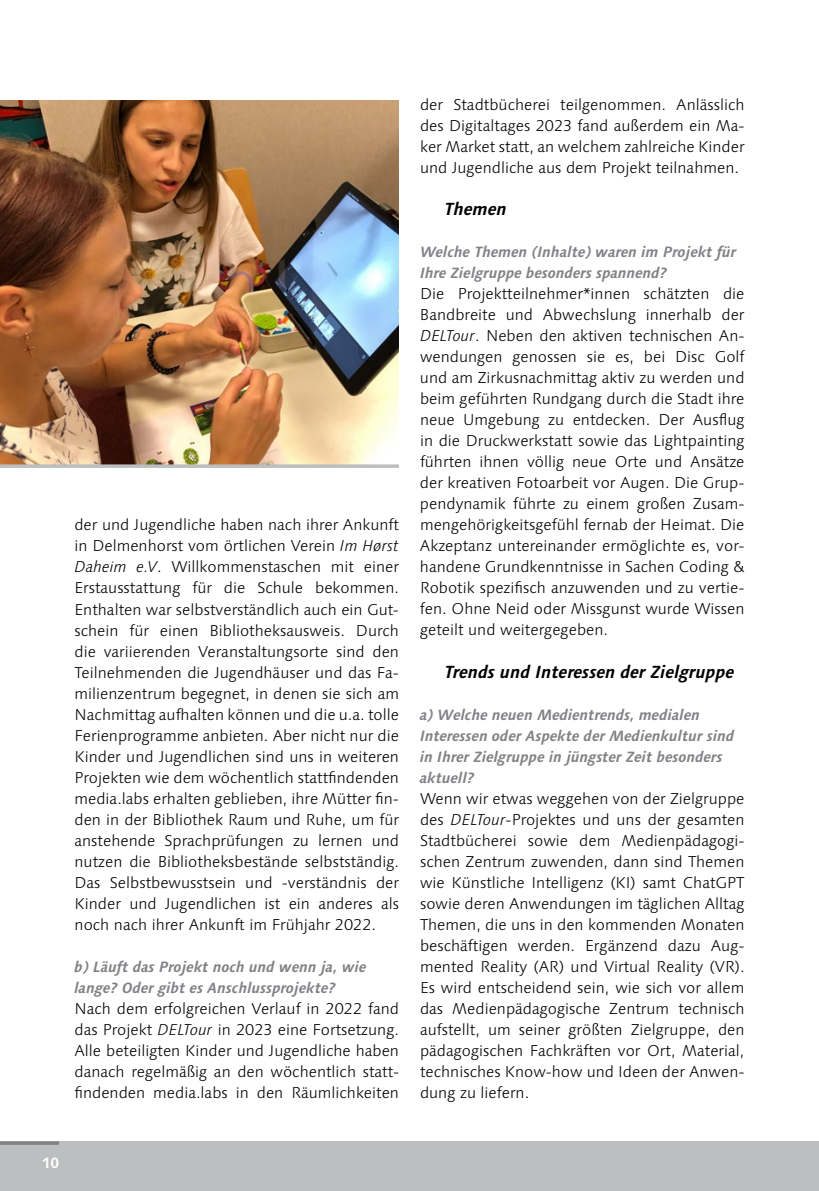
<style>
.page{position:relative;width:819px;height:1191px;background:#fff}
.page>*{position:absolute;margin:0;border:0;box-sizing:border-box;transform-origin:0 0}
.t1{font:italic 700 17.5px "Linotype Syntax";color:#000}
.t2{font:300 15.75px/21px "Linotype Syntax";color:#000;text-align:justify}
.t3{font:italic 700 14.88px/21px "Linotype Syntax";color:#808285}
.t4{font:700 14.88px "Linotype Syntax";color:#fff}
.s1{font-style:italic}
</style>
<div class="page">
<div style="left:0;top:1141px;width:819px;height:50px;background:#bcbec0"></div>
<hr style="left:0;top:1141px;width:59px;height:3px;background:#808285">
<img style="left:0;top:100px;width:399px;height:364px">
<svg style="left:0;top:464px;width:399px;height:4px;background:#bebdba"></svg>
<p class="t2" style="left:74px;top:514px;width:326px">der und Jugendliche haben nach ihrer Ankunft in Delmenhorst vom örtlichen Verein <span class="s1">Im Hørst Daheim e.V</span>. Willkommenstaschen mit einer Erstausstattung für die Schule bekommen.<br>Enthalten war selbstverständlich auch ein Gut&shy;schein für einen Bibliotheksausweis. Durch die variierenden Veranstaltungsorte sind den Teilnehmenden die Jugendhäuser und das Fa&shy;milienzentrum begegnet, in denen sie sich am Nachmittag aufhalten können und die u.a. tolle Ferienprogramme anbieten. Aber nicht nur die Kinder und Jugendlichen sind uns in weiteren Projekten wie dem wöchentlich stattfindenden media.labs erhalten geblieben, ihre Mütter fin&shy;den in der Bibliothek Raum und Ruhe, um für anstehende Sprachprüfungen zu lernen und nutzen die Bibliotheksbestände selbstständig.<br>Das Selbstbewusstsein und -verständnis der Kinder und Jugendlichen ist ein anderes als noch nach ihrer Ankunft im Frühjahr 2022.</p>
<p class="t3" style="left:74px;top:956px;width:293px">b) Läuft das Projekt noch und wenn ja, wie lange? Oder gibt es Anschlussprojekte?</p>
<p class="t2" style="left:74px;top:997px;width:326px">Nach dem erfolgreichen Verlauf in 2022 fand das Projekt <span class="s1">DELTour</span> in 2023 eine Fortsetzung.<br>Alle beteiligten Kinder und Jugendliche haben danach regelmäßig an den wöchentlich statt&shy;findenden media.labs in den Räumlichkeiten</p>
<p class="t2" style="left:420px;top:94px;width:326px">der Stadtbücherei teilgenommen. Anlässlich des Digitaltages 2023 fand außerdem ein Ma&shy;ker Market statt, an welchem zahlreiche Kinder und Jugendliche aus dem Projekt teilnahmen.</p>
<p class="t1" style="left:445px;top:199px;width:64px">Themen</p>
<p class="t3" style="left:420px;top:242px;width:318px">Welche Themen (Inhalte) waren im Projekt für<br>Ihre Zielgruppe besonders spannend?</p>
<p class="t2" style="left:420px;top:283px;width:326px">Die Projektteilnehmer*innen schätzten die Bandbreite und Abwechslung innerhalb der <span class="s1">DELTour</span>. Neben den aktiven technischen An&shy;wendungen genossen sie es, bei Disc Golf und am Zirkusnachmittag aktiv zu werden und beim geführten Rundgang durch die Stadt ihre neue Umgebung zu entdecken. Der Ausflug in die Druckwerkstatt sowie das Lightpainting führten ihnen völlig neue Orte und Ansätze der kreativen Fotoarbeit vor Augen. Die Grup&shy;pendynamik führte zu einem großen Zusam&shy;mengehörigkeitsgefühl fernab der Heimat. Die Akzeptanz untereinander ermöglichte es, vor&shy;handene Grundkenntnisse in Sachen Coding &amp; Robotik spezifisch anzuwenden und zu vertie&shy;fen. Ohne Neid oder Missgunst wurde Wissen geteilt und weitergegeben.</p>
<p class="t1" style="left:445px;top:661px;width:291px">Trends und Interessen der Zielgruppe</p>
<p class="t3" style="left:420px;top:704px;width:316px">a) Welche neuen Medientrends, medialen Interessen oder Aspekte der Medienkultur sind in Ihrer Zielgruppe in jüngster Zeit besonders aktuell?</p>
<p class="t2" style="left:420px;top:787px;width:326px">Wenn wir etwas weggehen von der Zielgruppe des <span class="s1">DELTour</span>-Projektes und uns der gesamten Stadtbücherei sowie dem Medienpädagogi&shy;schen Zentrum zuwenden, dann sind Themen wie Künstliche Intelligenz (KI) samt ChatGPT sowie deren Anwendungen im täglichen Alltag Themen, die uns in den kommenden Monaten beschäftigen werden. Ergänzend dazu Aug&shy;mented Reality (AR) und Virtual Reality (VR).<br>Es wird entscheidend sein, wie sich vor allem das Medienpädagogische Zentrum technisch aufstellt, um seiner größten Zielgruppe, den pädagogischen Fachkräften vor Ort, Material, technisches Know-how und Ideen der Anwen&shy;dung zu liefern.</p>
<p class="t4" style="left:42px;top:1153px;width:19px">10</p>
</div>
